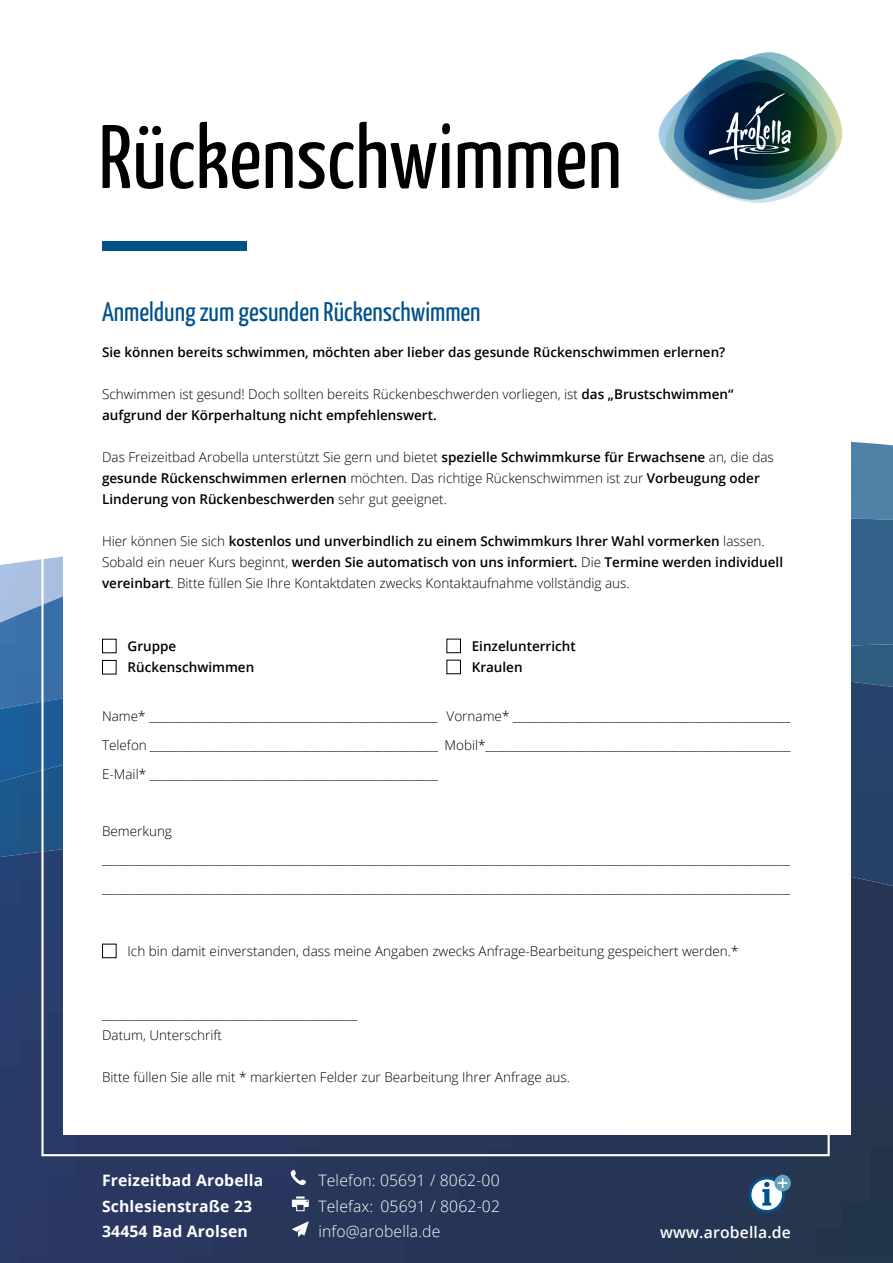
<style>
.page{position:relative;width:893px;height:1263px;background:#fff}
.page>*{position:absolute;margin:0;border:0;box-sizing:border-box;transform-origin:0 0}
.t1{font:90px "Yanone Kaffeesatz";color:#000}
.t2{font:27px "Yanone Kaffeesatz";color:#02528a}
.t3{font:300 15.75px/25.5px "Open Sans";letter-spacing:.01em;color:#fff;text-align:justify}
.t4{font:700 15.75px/25.5px "Open Sans";letter-spacing:.01em;color:#fff}
.t5{font:600 15.75px "Open Sans";letter-spacing:.01em;color:#fff}
.t6{font:300 13.5px/21px "Open Sans";color:#000}
.t7{font:600 13.5px/21px "Open Sans";color:#000}
.s1{font-weight:600}
.s2{font-weight:300}
</style>
<div class="page">
<div style="left:851px;top:441px;width:42px;height:75px;background:#4f82a7"></div>
<img style="left:0;top:516px;width:893px;height:147px">
<img style="left:851px;top:644px;width:42px;height:20px">
<img style="left:0;top:664px;width:893px;height:167px">
<img style="left:0;top:831px;width:893px;height:432px">
<div style="left:63px;top:42px;width:788px;height:1092px;background:#fff"></div>
<svg style="left:659px;top:52px;width:183px;height:151px"></svg>
<svg style="left:748px;top:1175px;width:43px;height:38px"></svg>
<svg style="left:288px;top:1170px;width:18px;height:18px"></svg>
<svg style="left:292px;top:1196px;width:17px;height:15px"></svg>
<svg style="left:292px;top:1221px;width:17px;height:16px"></svg>
<div style="left:102px;top:241px;width:145px;height:10px;background:#02528a"></div>
<div style="left:102px;top:660px;width:15px;height:14px;border:1px solid #000"></div>
<div style="left:446px;top:660px;width:15px;height:14px;border:1px solid #000"></div>
<div style="left:102px;top:639px;width:15px;height:14px;border:1px solid #000"></div>
<div style="left:102px;top:944px;width:15px;height:14px;border:1px solid #000"></div>
<div style="left:446px;top:639px;width:15px;height:14px;border:1px solid #000"></div>
<h1 class="t1" style="left:99px;top:102px;width:525px">Rückenschwimmen</h1>
<h2 class="t2" style="left:102px;top:295px;width:380px">Anmeldung zum gesunden Rückenschwimmen</h2>
<p class="t7" style="left:102px;top:341px;width:625px">Sie können bereits schwimmen, möchten aber lieber das gesunde Rückenschwimmen erlernen?</p>
<p class="t6" style="left:102px;top:383px;width:633px">Schwimmen ist gesund! Doch sollten bereits Rückenbeschwerden vorliegen, ist <span class="s1">das „Brustschwimmen“ aufgrund der Körperhaltung nicht empfehlenswert.</span></p>
<p class="t6" style="left:102px;top:446px;width:673px">Das Freizeitbad Arobella unterstützt Sie gern und bietet <span class="s1">spezielle Schwimmkurse für Erwachsene</span> an, die das <span class="s1">gesunde Rückenschwimmen erlernen</span> möchten. Das richtige Rückenschwimmen ist zur <span class="s1">Vorbeugung oder<br>Linderung von Rückenbeschwerden</span> sehr gut geeignet.</p>
<p class="t7" style="left:102px;top:530px;width:683px"><span class="s2">Hier können Sie sich</span> kostenlos und unverbindlich zu einem Schwimmkurs Ihrer Wahl vormerken <span class="s2">lassen.<br>Sobald ein neuer Kurs beginnt,</span> werden Sie automatisch von uns informiert. <span class="s2">Die</span> Termine werden individuell vereinbart<span class="s2">. Bitte füllen Sie Ihre Kontaktdaten zwecks Kontaktaufnahme vollständig aus.</span></p>
<p class="t7" style="left:128px;top:635px;width:50px">Gruppe</p>
<p class="t7" style="left:472px;top:635px;width:106px">Einzelunterricht</p>
<p class="t7" style="left:128px;top:656px;width:128px">Rückenschwimmen</p>
<p class="t7" style="left:472px;top:656px;width:52px">Kraulen</p>
<p class="t6" style="left:102px;top:702px;width:690px;line-height:28.5px;text-align:justify">Name* ____________________________________________________ Vorname* __________________________________________________ Telefon ____________________________________________________ Mobil*_______________________________________________________ E-Mail* ____________________________________________________</p>
<p class="t6" style="left:102px;top:816px;width:690px;line-height:28.5px">Bemerkung ____________________________________________________________________________________________________________________________ ____________________________________________________________________________________________________________________________</p>
<p class="t6" style="left:128px;top:940px;width:612px">Ich bin damit einverstanden, dass meine Angaben zwecks Anfrage-Bearbeitung gespeichert werden.*</p>
<p class="t6" style="left:102px;top:1003px;width:257px">______________________________________________<br>Datum, Unterschrift</p>
<p class="t6" style="left:102px;top:1066px;width:470px">Bitte füllen Sie alle mit * markierten Felder zur Bearbeitung Ihrer Anfrage aus.</p>
<p class="t4" style="left:102px;top:1167px;width:163px">Freizeitbad Arobella<br>Schlesienstraße 23<br>34454 Bad Arolsen</p>
<p class="t3" style="left:318px;top:1167px;width:183px">Telefon: 05691 / 8062-00<br>Telefax: 05691 / 8062-02 info@arobella.de</p>
<p class="t5" style="left:660px;top:1221px;width:132px">www.arobella.de</p>
</div>
